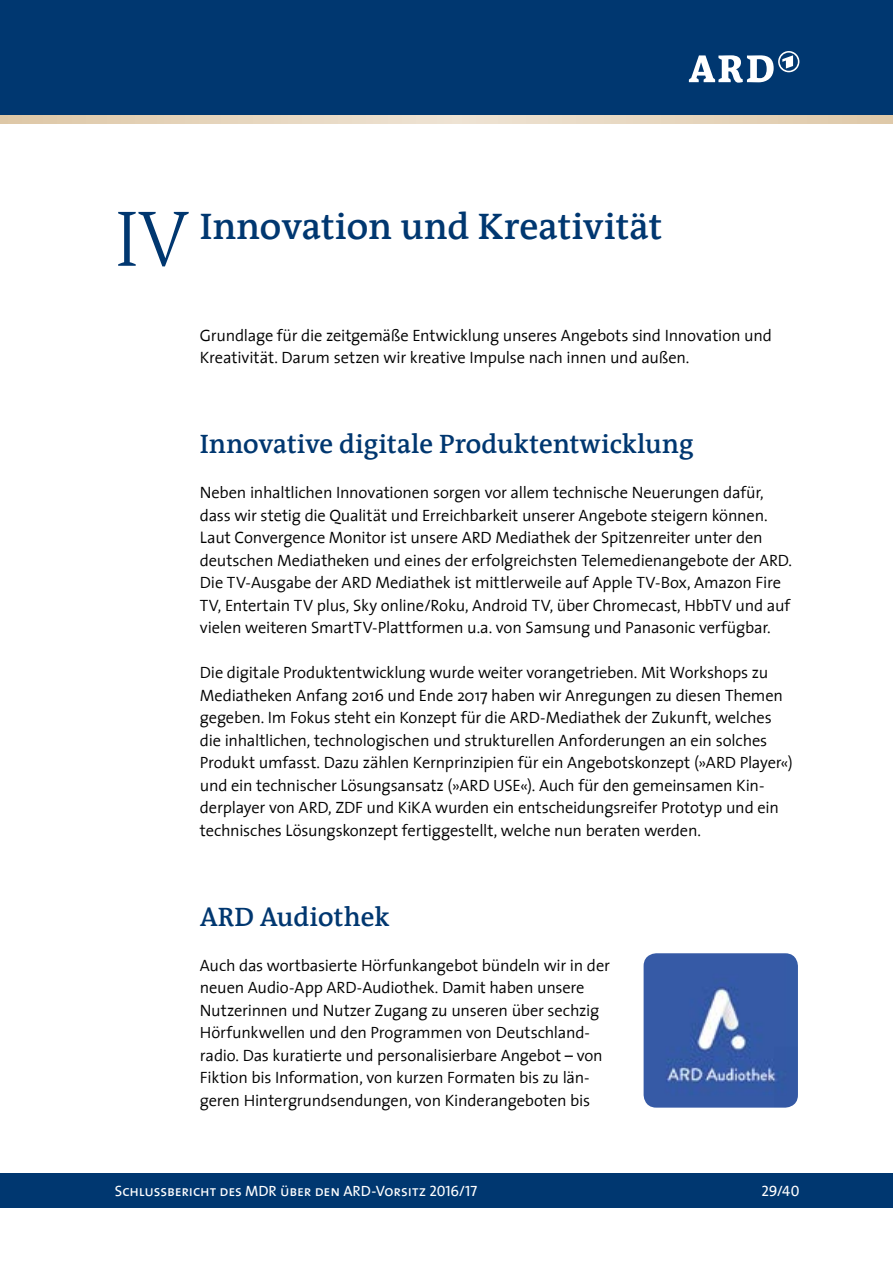
<style>
.page{position:relative;width:893px;height:1263px;background:#fff}
.page>*{position:absolute;margin:0;border:0;box-sizing:border-box;transform-origin:0 0}
.t1{font:600 37.5px "The Antiqua B6";color:#003770}
.t2{font:600 27px "The Antiqua B6";color:#003770}
.t3{font:300 16.5px/22.5px "The Sans 4";letter-spacing:-.015em;color:#000}
.t4{font:15px "The Sans 5 Regular Caps";letter-spacing:-.01em;color:#fff}
.s1{font-family:"The Antiqua B3";font-weight:300;font-size:79.8px}
</style>
<div class="page">
<div style="left:0;top:1174px;width:893px;height:34px;background:#003770"></div>
<svg style="left:1px;top:115px;width:892px;height:8px;background:#e5d5bd"></svg>
<div style="left:0;top:0;width:893px;height:115px;background:#003770"></div>
<svg style="left:689px;top:51px;width:110px;height:32px"></svg>
<img style="left:644px;top:953px;width:154px;height:154px">
<h1 class="t1" style="left:115px;top:206px;width:549px"><span class="s1">IV</span> Innovation und Kreativität</h1>
<p class="t3" style="left:200px;top:323px;width:574px">Grundlage für die zeitgemäße Entwicklung unseres Angebots sind Innovation und<br>Kreativität. Darum setzen wir kreative Impulse nach innen und außen.</p>
<h2 class="t2" style="left:200px;top:430px;width:495px">Innovative digitale Produktentwicklung</h2>
<p class="t3" style="left:200px;top:481px;width:594px">Neben inhaltlichen Innovationen sorgen vor allem technische Neuerungen dafür, dass wir stetig die Qualität und Erreichbarkeit unserer Angebote steigern können.<br>Laut Convergence Monitor ist unsere ARD Mediathek der Spitzenreiter unter den deutschen Mediatheken und eines der erfolgreichsten Telemedienangebote der ARD.<br>Die TV-Ausgabe der ARD Mediathek ist mittlerweile auf Apple TV-Box, Amazon Fire TV, Entertain TV plus, Sky online/Roku, Android TV, über Chromecast, HbbTV und auf vielen weiteren SmartTV-Plattformen u.a. von Samsung und Panasonic verfügbar.</p>
<p class="t3" style="left:200px;top:661px;width:594px">Die digitale Produktentwicklung wurde weiter vorangetrieben. Mit Workshops zu Mediatheken Anfang 2016 und Ende 2017 haben wir Anregungen zu diesen Themen gegeben. Im Fokus steht ein Konzept für die ARD-Mediathek der Zukunft, welches die inhaltlichen, technologischen und strukturellen Anforderungen an ein solches Produkt umfasst. Dazu zählen Kernprinzipien für ein Angebotskonzept (»ARD Player«) und ein technischer Lösungsansatz (»ARD USE«). Auch für den gemeinsamen Kin&shy;derplayer von ARD, ZDF und KiKA wurden ein entscheidungsreifer Prototyp und ein technisches Lösungskonzept fertiggestellt, welche nun beraten werden.</p>
<h2 class="t2" style="left:200px;top:902px;width:191px">ARD Audiothek</h2>
<p class="t3" style="left:200px;top:953px;width:412px">Auch das wortbasierte Hörfunkangebot bündeln wir in der neuen Audio-App ARD-Audiothek. Damit haben unsere Nutzerinnen und Nutzer Zugang zu unseren über sechzig Hörfunkwellen und den Programmen von Deutschland&shy;radio. Das kuratierte und personalisierbare Angebot – von Fiktion bis Information, von kurzen Formaten bis zu län&shy;geren Hintergrundsendungen, von Kinderangeboten bis</p>
<p class="t4" style="left:115px;top:1179px;width:364px">Schlussbericht des MDR über den ARD-Vorsitz 2016/17</p>
<p class="t4" style="left:761px;top:1179px;width:39px">29/40</p>
</div>
